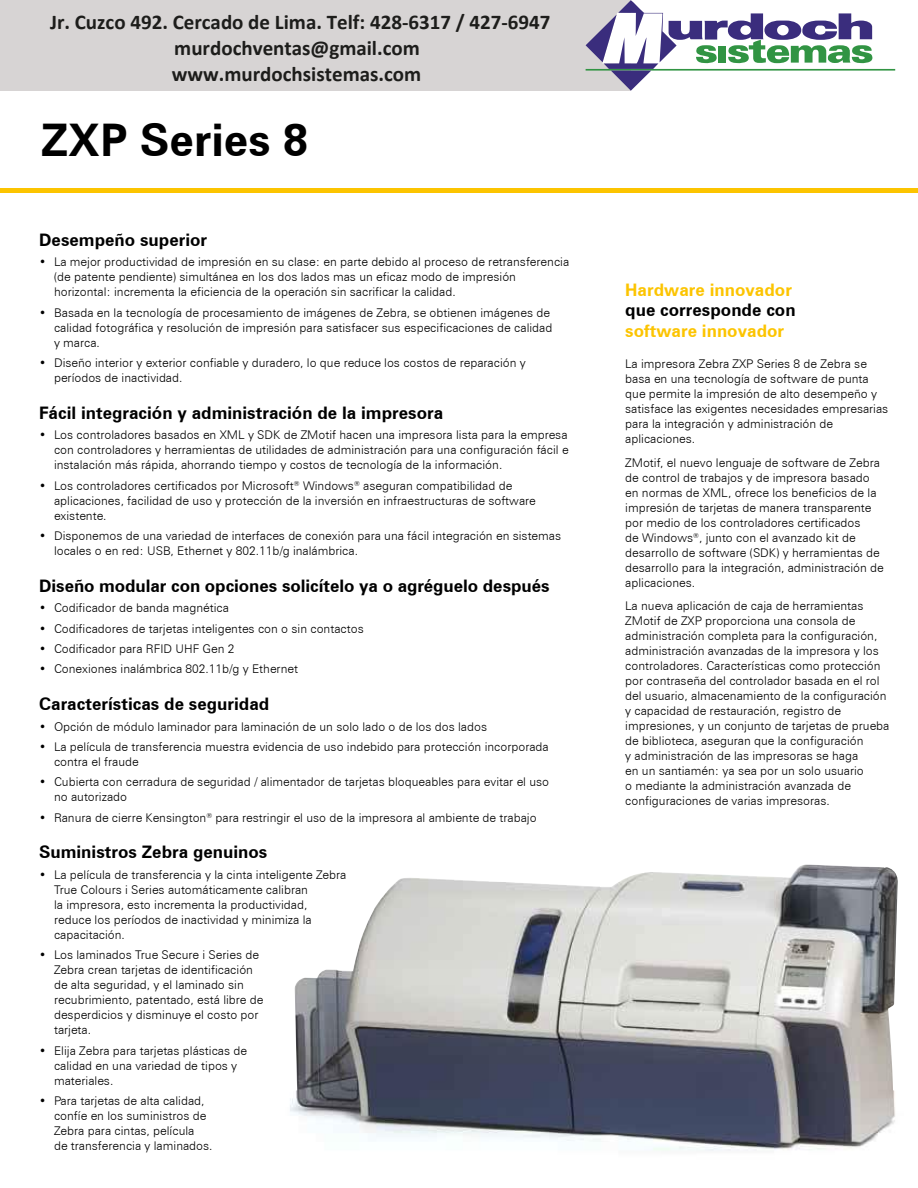
<style>
.page{position:relative;width:918px;height:1188px;background:#fff}
.page>*{position:absolute;margin:0;border:0;box-sizing:border-box;transform-origin:0 0}
.t1{font:700 45px "Zurich BT";color:#000}
.t2{font:700 21px/26px "Calibri";color:#1d1d1b;text-align:center}
.t3{font:700 17.25px "Zurich BT";color:#000}
.t4{font:700 17.25px "Zurich BT";color:#fcc400}
.t5{font:300 12px/15px "Zurich BT";color:#000}
</style>
<div class="page">
<img style="left:290px;top:865px;width:608px;height:286px">
<div style="left:0;top:188px;width:918px;height:5px;background:#fcc400"></div>
<div style="left:0;top:0;width:631px;height:91px;background:#d7d4d4"></div>
<svg style="left:586px;top:0;width:309px;height:91px"></svg>
<h2 class="t2" style="left:50px;top:9px;width:502px">Jr. Cuzco 492. Cercado de Lima. Telf: 428-6317 / 427-6947 murdochventas@gmail.com<br>www.murdochsistemas.com</h2>
<h1 class="t1" style="left:41px;top:112px;width:269px">ZXP Series 8</h1>
<h3 class="t3" style="left:39px;top:229px;width:170px">Desempeño superior</h3>
<p class="t5" style="left:54px;top:255px;width:517px;text-indent:-15px">• La mejor productividad de impresión en su clase: en parte debido al proceso de retransferencia (de patente pendiente) simultánea en los dos lados mas un eficaz modo de impresión horizontal: incrementa la eficiencia de la operación sin sacrificar la calidad.</p>
<p class="t5" style="left:54px;top:305px;width:500px;text-indent:-15px">• Basada en la tecnología de procesamiento de imágenes de Zebra, se obtienen imágenes de calidad fotográfica y resolución de impresión para satisfacer sus especificaciones de calidad y marca.</p>
<p class="t5" style="left:54px;top:355px;width:473px;text-indent:-15px">• Diseño interior y exterior confiable y duradero, lo que reduce los costos de reparación y períodos de inactividad.</p>
<h3 class="t3" style="left:39px;top:402px;width:406px">Fácil integración y administración de la impresora</h3>
<p class="t5" style="left:54px;top:427px;width:516px;text-align:justify;text-indent:-15px">• Los controladores basados en XML y SDK de ZMotif hacen una impresora lista para la empresa con controladores y herramientas de utilidades de administración para una configuración fácil e instalación más rápida, ahorrando tiempo y costos de tecnología de la información.</p>
<p class="t5" style="left:54px;top:478px;width:483px;text-indent:-15px">• Los controladores certificados por Microsoft<sup>®</sup> Windows<sup>®</sup> aseguran compatibilidad de aplicaciones, facilidad de uso y protección de la inversión en infraestructuras de software existente.</p>
<p class="t5" style="left:54px;top:528px;width:509px;text-indent:-15px">• Disponemos de una variedad de interfaces de conexión para una fácil integración en sistemas locales o en red: USB, Ethernet y 802.11b/g inalámbrica.</p>
<h3 class="t3" style="left:39px;top:575px;width:512px">Diseño modular con opciones solicítelo ya o agréguelo después</h3>
<p class="t5" style="left:39px;top:600px;width:191px">• Codificador de banda magnética</p>
<p class="t5" style="left:39px;top:621px;width:326px">• Codificadores de tarjetas inteligentes con o sin contactos</p>
<p class="t5" style="left:39px;top:641px;width:197px">• Codificador para RFID UHF Gen 2</p>
<p class="t5" style="left:39px;top:662px;width:260px">• Conexiones inalámbrica 802.11b/g y Ethernet</p>
<h3 class="t3" style="left:39px;top:694px;width:232px">Características de seguridad</h3>
<p class="t5" style="left:39px;top:719px;width:449px">• Opción de módulo laminador para laminación de un solo lado o de los dos lados</p>
<p class="t5" style="left:54px;top:739px;width:496px;text-indent:-15px">• La película de transferencia muestra evidencia de uso indebido para protección incorporada contra el fraude</p>
<p class="t5" style="left:54px;top:774px;width:497px;text-indent:-15px">• Cubierta con cerradura de seguridad / alimentador de tarjetas bloqueables para evitar el uso no autorizado</p>
<p class="t5" style="left:39px;top:810px;width:499px">• Ranura de cierre Kensington<sup>®</sup> para restringir el uso de la impresora al ambiente de trabajo</p>
<h3 class="t3" style="left:39px;top:842px;width:230px">Suministros Zebra genuinos</h3>
<p class="t5" style="left:54px;top:867px;width:294px;text-indent:-15px">• La película de transferencia y la cinta inteligente Zebra True Colours i Series automáticamente calibran<br>la impresora, esto incrementa la productividad, reduce los períodos de inactividad y minimiza la capacitación.</p>
<p class="t5" style="left:54px;top:947px;width:211px;text-indent:-15px">• Los laminados True Secure i Series de Zebra crean tarjetas de identificación de alta seguridad, y el laminado sin recubrimiento, patentado, está libre de desperdicios y disminuye el costo por tarjeta.</p>
<p class="t5" style="left:54px;top:1043px;width:195px;text-indent:-15px">• Elija Zebra para tarjetas plásticas de calidad en una variedad de tipos y materiales.</p>
<p class="t5" style="left:54px;top:1093px;width:160px;text-indent:-15px">• Para tarjetas de alta calidad, confíe en los suministros de<br>Zebra para cintas, película<br>de transferencia y laminados.</p>
<h3 class="t4" style="left:625px;top:279px;width:168px">Hardware innovador</h3>
<h3 class="t3" style="left:625px;top:300px;width:172px">que corresponde con</h3>
<h3 class="t4" style="left:625px;top:320px;width:160px">software innovador</h3>
<p class="t5" style="left:625px;top:356px;width:265px">La impresora Zebra ZXP Series 8 de Zebra se basa en una tecnología de software de punta que permite la impresión de alto desempeño y satisface las exigentes necesidades empresarias para la integración y administración de aplicaciones.</p>
<p class="t5" style="left:625px;top:455px;width:260px">ZMotif, el nuevo lenguaje de software de Zebra de control de trabajos y de impresora basado en normas de XML, ofrece los beneficios de la impresión de tarjetas de manera transparente por medio de los controladores certificados<br>de Windows<sup>®</sup>, junto con el avanzado kit de desarrollo de software (SDK) y herramientas de desarrollo para la integración, administración de aplicaciones.</p>
<p class="t5" style="left:625px;top:599px;width:266px">La nueva aplicación de caja de herramientas ZMotif de ZXP proporciona una consola de administración completa para la configuración, administración avanzadas de la impresora y los controladores. Características como protección por contraseña del controlador basada en el rol del usuario, almacenamiento de la configuración y capacidad de restauración, registro de impresiones, y un conjunto de tarjetas de prueba de biblioteca, aseguran que la configuración<br>y administración de las impresoras se haga<br>en un santiamén: ya sea por un solo usuario<br>o mediante la administración avanzada de configuraciones de varias impresoras.</p>
</div>
